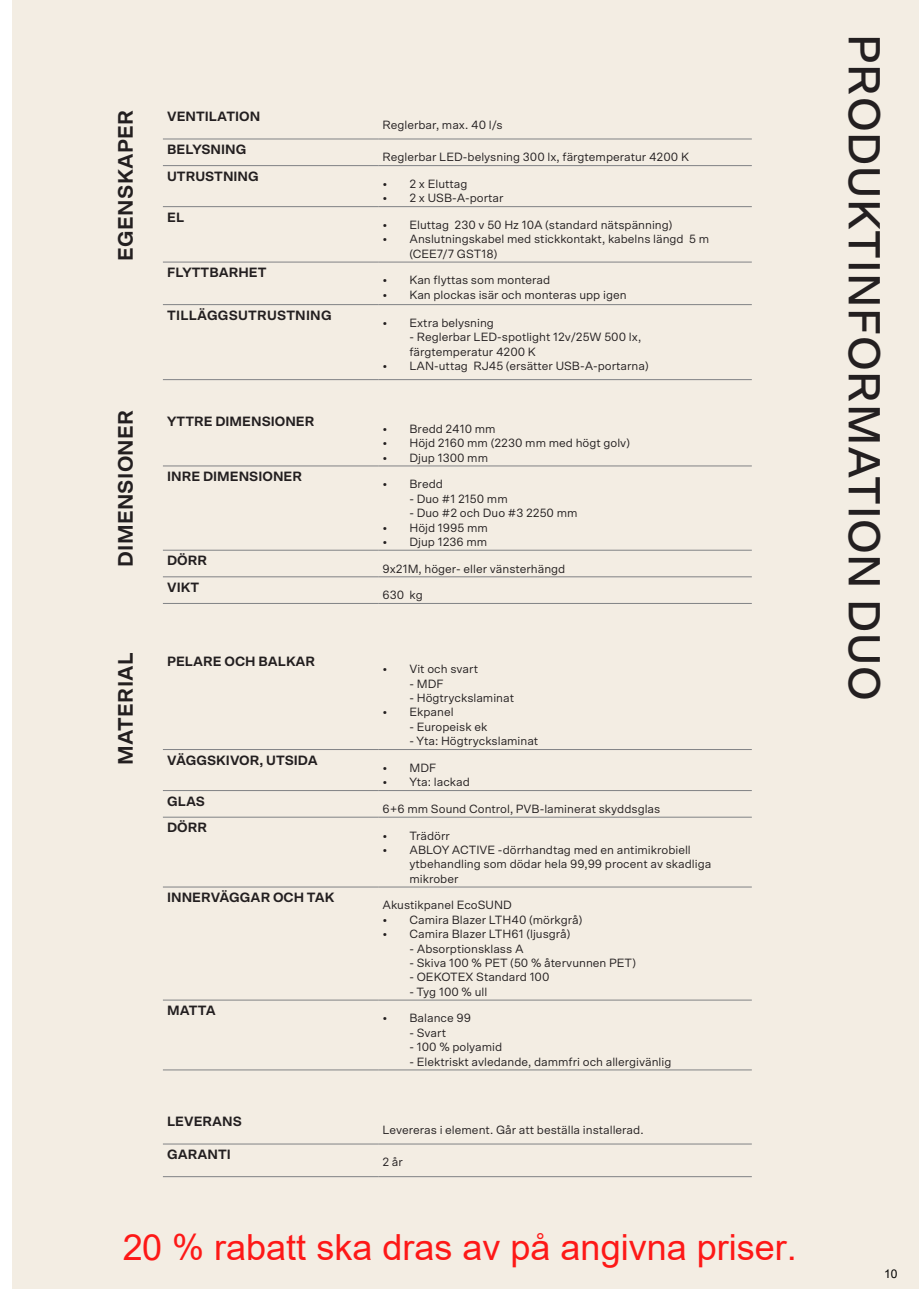
<style>
.page{position:relative;width:919px;height:1289px;background:#fff}
.page>*{position:absolute;margin:0;border:0;box-sizing:border-box;transform-origin:0 0}
.t1{font:500 45px "Scto Grotesk A";letter-spacing:.015em;color:#231f20}
.t2{font:36px "Arial";color:rgb(255 0 0/.9)}
.t3{font:700 21px "Scto Grotesk A";letter-spacing:.015em;color:#231f20}
.t4{font:700 13.5px "Scto Grotesk A";color:#231f20}
.t5{font:12px/14.4px "Scto Grotesk A";color:#231f20}
.t6{font:12px "Arial";color:#000}
</style>
<div class="page">
<div style="left:13px;top:0;width:905px;height:1288px;background:#f3ede3"></div>
<hr style="left:163px;top:379px;width:215px;height:1px;background:#808285">
<hr style="left:378px;top:379px;width:373px;height:1px;background:#808285">
<hr style="left:163px;top:139px;width:215px;height:1px;background:#808285">
<hr style="left:378px;top:139px;width:373px;height:1px;background:#808285">
<hr style="left:163px;top:165px;width:215px;height:1px;background:#808285">
<hr style="left:378px;top:165px;width:373px;height:1px;background:#808285">
<hr style="left:163px;top:206px;width:215px;height:1px;background:#808285">
<hr style="left:378px;top:206px;width:373px;height:1px;background:#808285">
<hr style="left:163px;top:262px;width:215px;height:1px;background:#808285">
<hr style="left:378px;top:262px;width:373px;height:1px;background:#808285">
<hr style="left:163px;top:304px;width:215px;height:1px;background:#808285">
<hr style="left:378px;top:304px;width:373px;height:1px;background:#808285">
<hr style="left:163px;top:749px;width:215px;height:1px;background:#808285">
<hr style="left:378px;top:749px;width:373px;height:1px;background:#808285">
<hr style="left:163px;top:790px;width:215px;height:1px;background:#808285">
<hr style="left:378px;top:790px;width:373px;height:1px;background:#808285">
<hr style="left:163px;top:816px;width:215px;height:1px;background:#808285">
<hr style="left:378px;top:816px;width:373px;height:1px;background:#808285">
<hr style="left:163px;top:886px;width:215px;height:1px;background:#808285">
<hr style="left:378px;top:886px;width:373px;height:1px;background:#808285">
<hr style="left:163px;top:999px;width:215px;height:1px;background:#808285">
<hr style="left:378px;top:999px;width:373px;height:1px;background:#808285">
<hr style="left:163px;top:1069px;width:215px;height:1px;background:#808285">
<hr style="left:378px;top:1069px;width:373px;height:1px;background:#808285">
<hr style="left:163px;top:1143px;width:215px;height:1px;background:#808285">
<hr style="left:378px;top:1143px;width:373px;height:1px;background:#808285">
<hr style="left:163px;top:1176px;width:215px;height:1px;background:#808285">
<hr style="left:378px;top:1176px;width:373px;height:1px;background:#808285">
<hr style="left:163px;top:465px;width:215px;height:1px;background:#808285">
<hr style="left:378px;top:465px;width:373px;height:1px;background:#808285">
<hr style="left:163px;top:550px;width:215px;height:1px;background:#808285">
<hr style="left:378px;top:550px;width:373px;height:1px;background:#808285">
<hr style="left:163px;top:576px;width:215px;height:1px;background:#808285">
<hr style="left:378px;top:576px;width:373px;height:1px;background:#808285">
<hr style="left:163px;top:603px;width:215px;height:1px;background:#808285">
<hr style="left:378px;top:603px;width:373px;height:1px;background:#808285">
<h3 class="t3" style="left:113px;top:260px;width:152px;rotate:-90deg">EGENSKAPER</h3>
<p class="t4" style="left:167px;top:108px;width:95px">VENTILATION</p>
<p class="t4" style="left:167px;top:141px;width:81px">BELYSNING</p>
<p class="t4" style="left:167px;top:168px;width:93px">UTRUSTNING</p>
<p class="t4" style="left:167px;top:209px;width:19px">EL</p>
<p class="t4" style="left:167px;top:264px;width:101px">FLYTTBARHET</p>
<p class="t4" style="left:167px;top:307px;width:166px">TILLÄGGSUTRUSTNING</p>
<h3 class="t3" style="left:113px;top:567px;width:159px;rotate:-90deg">DIMENSIONER</h3>
<h3 class="t3" style="left:113px;top:765px;width:115px;rotate:-90deg">MATERIAL</h3>
<p class="t4" style="left:167px;top:413px;width:149px">YTTRE DIMENSIONER</p>
<p class="t4" style="left:167px;top:468px;width:136px">INRE DIMENSIONER</p>
<p class="t4" style="left:167px;top:552px;width:42px">DÖRR</p>
<p class="t4" style="left:167px;top:579px;width:34px">VIKT</p>
<p class="t4" style="left:167px;top:653px;width:150px">PELARE OCH BALKAR</p>
<p class="t4" style="left:167px;top:751px;width:152px">VÄGGSKIVOR, UTSIDA</p>
<p class="t4" style="left:167px;top:792px;width:39px">GLAS</p>
<p class="t4" style="left:167px;top:819px;width:42px">DÖRR</p>
<p class="t4" style="left:167px;top:889px;width:169px">INNERVÄGGAR OCH TAK</p>
<p class="t4" style="left:167px;top:1002px;width:50px">MATTA</p>
<p class="t4" style="left:167px;top:1113px;width:76px">LEVERANS</p>
<p class="t4" style="left:167px;top:1146px;width:65px">GARANTI</p>
<p class="t5" style="left:382px;top:117px;width:122px">Reglerbar, max. 40 l/s</p>
<p class="t5" style="left:382px;top:150px;width:308px">Reglerbar LED-belysning 300 lx, färgtemperatur 4200 K</p>
<p class="t5" style="left:382px;top:176px;width:86px">• 2 x Eluttag</p>
<p class="t5" style="left:382px;top:191px;width:123px">• 2 x USB-A-portar</p>
<p class="t5" style="left:382px;top:217px;width:291px">• Eluttag 230 v 50 Hz 10A (standard nätspänning)</p>
<p class="t5" style="left:409px;top:232px;width:301px;text-indent:-27px">• Anslutningskabel med stickkontakt, kabelns längd 5 m (CEE7/7 GST18)</p>
<p class="t5" style="left:382px;top:273px;width:169px">• Kan flyttas som monterad</p>
<p class="t5" style="left:382px;top:287px;width:245px">• Kan plockas isär och monteras upp igen</p>
<p class="t5" style="left:382px;top:315px;width:113px">• Extra belysning</p>
<p class="t5" style="left:409px;top:330px;width:233px">- Reglerbar LED-spotlight 12v/25W 500 lx, färgtemperatur 4200 K</p>
<p class="t5" style="left:382px;top:359px;width:268px">• LAN-uttag RJ45 (ersätter USB-A-portarna)</p>
<p class="t5" style="left:382px;top:421px;width:115px">• Bredd 2410 mm</p>
<p class="t5" style="left:382px;top:436px;width:249px">• Höjd 2160 mm (2230 mm med högt golv)</p>
<p class="t5" style="left:382px;top:450px;width:107px">• Djup 1300 mm</p>
<p class="t5" style="left:382px;top:477px;width:62px">• Bredd</p>
<p class="t5" style="left:409px;top:491px;width:100px">- Duo #1 2150 mm</p>
<p class="t5" style="left:409px;top:505px;width:169px">- Duo #2 och Duo #3 2250 mm</p>
<p class="t5" style="left:382px;top:520px;width:107px">• Höjd 1995 mm</p>
<p class="t5" style="left:382px;top:534px;width:106px">• Djup 1236 mm</p>
<p class="t5" style="left:382px;top:561px;width:184px">9x21M, höger- eller vänsterhängd</p>
<p class="t5" style="left:382px;top:587px;width:42px">630 kg</p>
<p class="t5" style="left:382px;top:661px;width:97px">• Vit och svart</p>
<p class="t5" style="left:409px;top:676px;width:35px">- MDF</p>
<p class="t5" style="left:409px;top:690px;width:106px">- Högtryckslaminat</p>
<p class="t5" style="left:382px;top:705px;width:73px">• Ekpanel</p>
<p class="t5" style="left:409px;top:719px;width:79px">- Europeisk ek</p>
<p class="t5" style="left:409px;top:733px;width:130px">- Yta: Högtryckslaminat</p>
<p class="t5" style="left:382px;top:760px;width:55px">• MDF</p>
<p class="t5" style="left:382px;top:774px;width:89px">• Yta: lackad</p>
<p class="t5" style="left:382px;top:801px;width:279px">6+6 mm Sound Control, PVB-laminerat skyddsglas</p>
<p class="t5" style="left:382px;top:828px;width:69px">• Trädörr</p>
<p class="t5" style="left:409px;top:842px;width:303px;text-indent:-27px">• ABLOY ACTIVE -dörrhandtag med en antimikrobiell ytbehandling som dödar hela 99,99 procent av skadliga mikrober</p>
<p class="t5" style="left:382px;top:897px;width:131px">Akustikpanel EcoSUND</p>
<p class="t5" style="left:382px;top:912px;width:201px">• Camira Blazer LTH40 (mörkgrå)</p>
<p class="t5" style="left:382px;top:926px;width:189px">• Camira Blazer LTH61 (ljusgrå)</p>
<p class="t5" style="left:409px;top:941px;width:116px">- Absorptionsklass A</p>
<p class="t5" style="left:409px;top:955px;width:228px">- Skiva 100 % PET (50 % återvunnen PET)</p>
<p class="t5" style="left:409px;top:969px;width:142px">- OEKOTEX Standard 100</p>
<p class="t5" style="left:409px;top:984px;width:79px">- Tyg 100 % ull</p>
<p class="t5" style="left:382px;top:1010px;width:90px">• Balance 99</p>
<p class="t5" style="left:409px;top:1025px;width:38px">- Svart</p>
<p class="t5" style="left:409px;top:1039px;width:94px">- 100 % polyamid</p>
<p class="t5" style="left:409px;top:1054px;width:263px">- Elektriskt avledande, dammfri och allergivänlig</p>
<p class="t5" style="left:382px;top:1122px;width:262px">Levereras i element. Går att beställa installerad.</p>
<p class="t5" style="left:382px;top:1154px;width:22px">2 år</p>
<h2 class="t2" style="left:122px;top:1222px;width:676px">20 % rabatt ska dras av på angivna priser.</h2>
<h1 class="t1" style="left:891px;top:34px;width:668px;rotate:90deg">PRODUKTINFORMATION DUO</h1>
<p class="t6" style="left:883px;top:1265px;width:15px">10</p>
</div>
